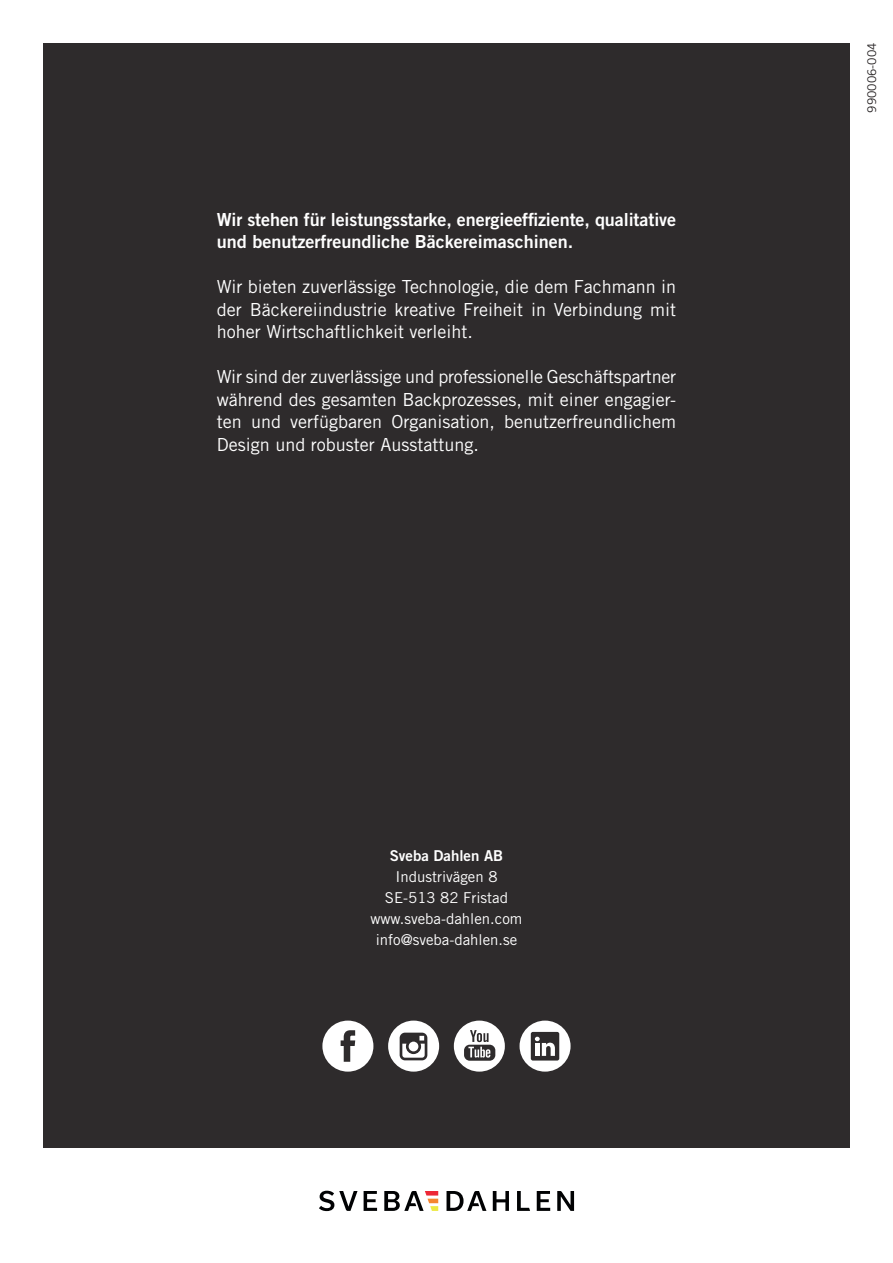
<style>
.page{position:relative;width:893px;height:1263px;background:#fff}
.page>*{position:absolute;margin:0;border:0;box-sizing:border-box;transform-origin:0 0}
.Tabell{font:18px/22.5px "Trade Gothic LT Std";color:#fff;text-align:justify}
.Tabell-2{font:18px/22.5px "Trade Gothic LT Std Bd 2";letter-spacing:-.005em;color:#fff}
.Tabell-3{font:15px "Trade Gothic LT Std";color:#fff}
.Tabell-4{font:15px "Trade Gothic LT Std Bd 2";color:#fff}
.Tabell-5{font:12px "Trade Gothic LT Std";color:#231f20}
</style>
<div class="page">
<div style="left:43px;top:43px;width:807px;height:1104px;background:#2e2b2c"></div>
<svg style="left:319px;top:1191px;width:38px;height:20px"></svg>
<svg style="left:364px;top:1191px;width:13px;height:20px"></svg>
<svg style="left:493px;top:1191px;width:16px;height:20px"></svg>
<svg style="left:537px;top:1191px;width:13px;height:20px"></svg>
<svg style="left:557px;top:1191px;width:17px;height:20px"></svg>
<svg style="left:446px;top:1191px;width:40px;height:20px"></svg>
<svg style="left:517px;top:1191px;width:13px;height:20px"></svg>
<svg style="left:384px;top:1191px;width:54px;height:20px"></svg>
<svg style="left:322px;top:1020px;width:51px;height:51px"></svg>
<svg style="left:520px;top:1020px;width:51px;height:51px"></svg>
<hr style="left:535px;top:1043px;width:4px;height:13px;background:#fff">
<svg style="left:454px;top:1020px;width:51px;height:51px"></svg>
<svg style="left:388px;top:1020px;width:51px;height:51px"></svg>
<p class="Tabell-2" style="left:217px;top:208px;width:461px">Wir stehen für leistungsstarke, energieeffiziente, qualitative und benutzerfreundliche Bäckereimaschinen.</p>
<p class="Tabell" style="left:217px;top:275px;width:461px">Wir bieten zuverlässige Technologie, die dem Fachmann in der Bäckereiindustrie kreative Freiheit in Verbindung mit hoher Wirtschaftlichkeit verleiht.</p>
<p class="Tabell" style="left:217px;top:365px;width:461px">Wir sind der zuverlässige und professionelle Geschäftspartner während des gesamten Backprozesses, mit einer engagier&shy;ten und verfügbaren Organisation, benutzerfreundlichem Design und robuster Ausstattung.</p>
<p class="Tabell-4" style="left:390px;top:847px;width:115px">Sveba Dahlen AB</p>
<p class="Tabell-3" style="left:395px;top:868px;width:104px">Industrivägen 8</p>
<p class="Tabell-3" style="left:385px;top:889px;width:125px">SE-513 82 Fristad</p>
<p class="Tabell-3" style="left:371px;top:910px;width:153px">www.sveba-dahlen.com</p>
<p class="Tabell-3" style="left:376px;top:931px;width:143px">info@sveba-dahlen.se</p>
<p class="Tabell-5" style="left:865px;top:113px;width:71px;rotate:-90deg">990006-004</p>
</div>
